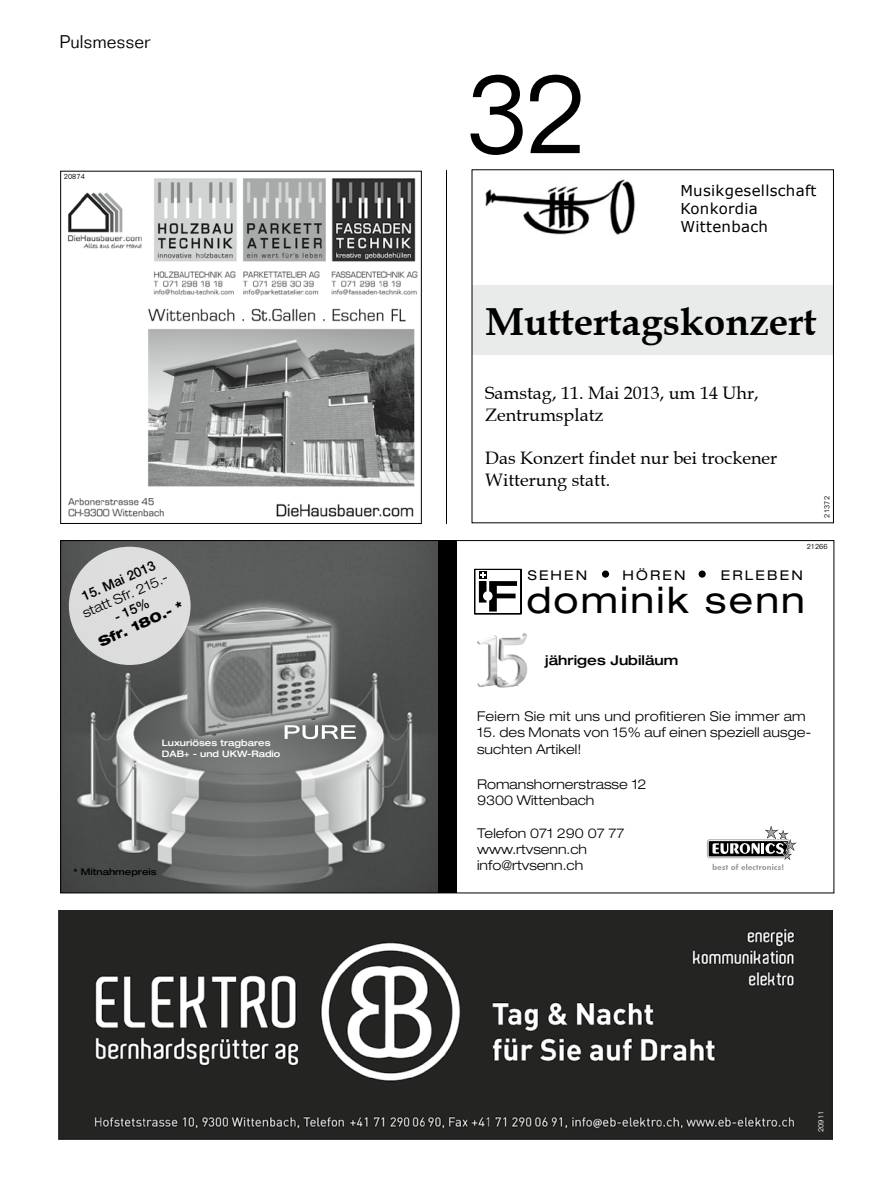
<style>
.page{position:relative;width:893px;height:1191px;background:#fff}
.page>*{position:absolute;margin:0;border:0;box-sizing:border-box;transform-origin:0 0}
.t1{font:300 114px "Folio";color:#000}
.t2{font:700 39px "Book Antiqua";color:#000}
.t3{font:expanded 36.6px "Helvetica Neue LT";letter-spacing:.06em;color:#000}
.t4{font:18px/21.6px "Book Antiqua";color:#000}
.t5{font:300 18px "Folio";color:#000}
.t6{font:15px/18px "MS Reference Sans Serif";letter-spacing:.02em;color:#000}
.t7{font:300 expanded 13.5px/16.2px "Helvetica Neue";letter-spacing:.005em;color:#000}
.t8{font:expanded 13.5px "Helvetica Neue LT";letter-spacing:.16em;color:#000}
.t9{font:500 expanded 13.5px "Helvetica Neue";color:#000}
.t10{font:500 13.5px "Helvetica Neue";color:#000}
.t11{font:800 expanded 13.5px "Helvetica Neue";color:#000}
.t12{font:500 expanded 9px/10.8px "Helvetica Neue";color:#fff}
.t13{font:500 expanded 9px "Helvetica Neue";color:#000}
.t14{font:300 7.5px "Folio";letter-spacing:.02em;color:#000}
.t15{font:300 7.5px "Folio";letter-spacing:.02em;color:#fff}
</style>
<div class="page">
<hr style="left:446px;top:170px;width:1px;height:354px;background:#000">
<img style="left:59px;top:910px;width:773px;height:230px">
<div style="left:472px;top:285px;width:361px;height:70px;background:#e9eaea"></div>
<img style="left:485px;top:179px;width:150px;height:56px">
<svg style="left:60px;top:171px;width:362px;height:353px"></svg>
<div style="left:62px;top:173px;width:25px;height:10px;background:#fff"></div>
<img style="left:62px;top:542px;width:376px;height:349px">
<div style="left:699px;top:570px;width:7px;height:7px;background:#000;border-radius:50%"></div>
<div style="left:602px;top:570px;width:7px;height:7px;background:#000;border-radius:50%"></div>
<svg style="left:474px;top:569px;width:48px;height:29px"></svg>
<svg style="left:707px;top:839px;width:83px;height:19px"></svg>
<svg style="left:708px;top:840px;width:81px;height:17px"></svg>
<div style="left:709px;top:841px;width:79px;height:15px;background:#000"></div>
<svg style="left:712px;top:825px;width:85px;height:45px"></svg>
<img style="left:456px;top:598px;width:72px;height:126px">
<div style="left:438px;top:540px;width:18px;height:353px;background:#000"></div>
<div style="left:69px;top:547px;width:122px;height:118px;background:#ddd;border-radius:50%"></div>
<svg style="left:341px;top:725px;width:15px;height:14px"></svg>
<div style="left:178px;top:598px;width:163px;height:147px;background:#fff;opacity:.75"></div>
<img style="left:187px;top:607px;width:145px;height:129px">
<svg style="left:140px;top:862px;width:9px;height:29px"></svg>
<h3 class="t5" style="left:60px;top:31px;width:92px">Pulsmesser</h3>
<p class="t14" style="left:64px;top:172px;width:23px">20874</p>
<p class="t14" style="left:63px;top:172px;width:22px">19422</p>
<p class="t10" style="left:79px;top:589px;width:81px;rotate:-24deg">15. Mai 2013</p>
<p class="t7" style="left:80px;top:606px;width:94px;rotate:-24deg">statt Sfr. 215.-</p>
<p class="t10" style="left:111px;top:610px;width:39px;rotate:-24deg">- 15%</p>
<p class="t11" style="left:96px;top:634px;width:92px;rotate:-24deg">Sfr. 180.- *</p>
<p class="t12" style="left:162px;top:737px;width:120px">Luxuriöses tragbares<br>DAB+ - und UKW-Radio</p>
<p class="t13" style="left:74px;top:866px;width:85px">* Mitnahmepreis</p>
<h1 class="t1" style="left:466px;top:45px;width:123px">32</h1>
<p class="t6" style="left:680px;top:181px;width:138px">Musikgesellschaft<br>Konkordia<br>Wittenbach</p>
<h2 class="t2" style="left:485px;top:298px;width:333px">Muttertagskonzert</h2>
<h3 class="t4" style="left:485px;top:382px;width:275px">Samstag, 11. Mai 2013, um 14 Uhr,<br>Zentrumsplatz</h3>
<h3 class="t4" style="left:485px;top:447px;width:294px">Das Konzert findet nur bei trockener<br>Witterung statt.</h3>
<p class="t14" style="left:822px;top:517px;width:23px;rotate:-90deg">21372</p>
<p class="t14" style="left:807px;top:542px;width:22px">21266</p>
<p class="t8" style="left:528px;top:566px;width:61px">SEHEN</p>
<p class="t8" style="left:623px;top:566px;width:64px">HÖREN</p>
<p class="t8" style="left:721px;top:566px;width:83px">ERLEBEN</p>
<h3 class="t3" style="left:526px;top:578px;width:280px">dominik senn</h3>
<p class="t9" style="left:545px;top:652px;width:134px">jähriges Jubiläum</p>
<p class="t7" style="left:477px;top:708px;width:330px">Feiern Sie mit uns und profitieren Sie immer am</p>
<p class="t7" style="left:477px;top:724px;width:336px">15. des Monats von 15% auf einen speziell ausge&shy;suchten Artikel!</p>
<p class="t7" style="left:477px;top:776px;width:171px">Romanshornerstrasse 12<br>9300 Wittenbach</p>
<p class="t7" style="left:477px;top:824px;width:149px">Telefon 071 290 07 77 www.rtvsenn.ch info@rtvsenn.ch</p>
<p class="t15" style="left:816px;top:1132px;width:23px;rotate:-90deg">20911</p>
</div>
